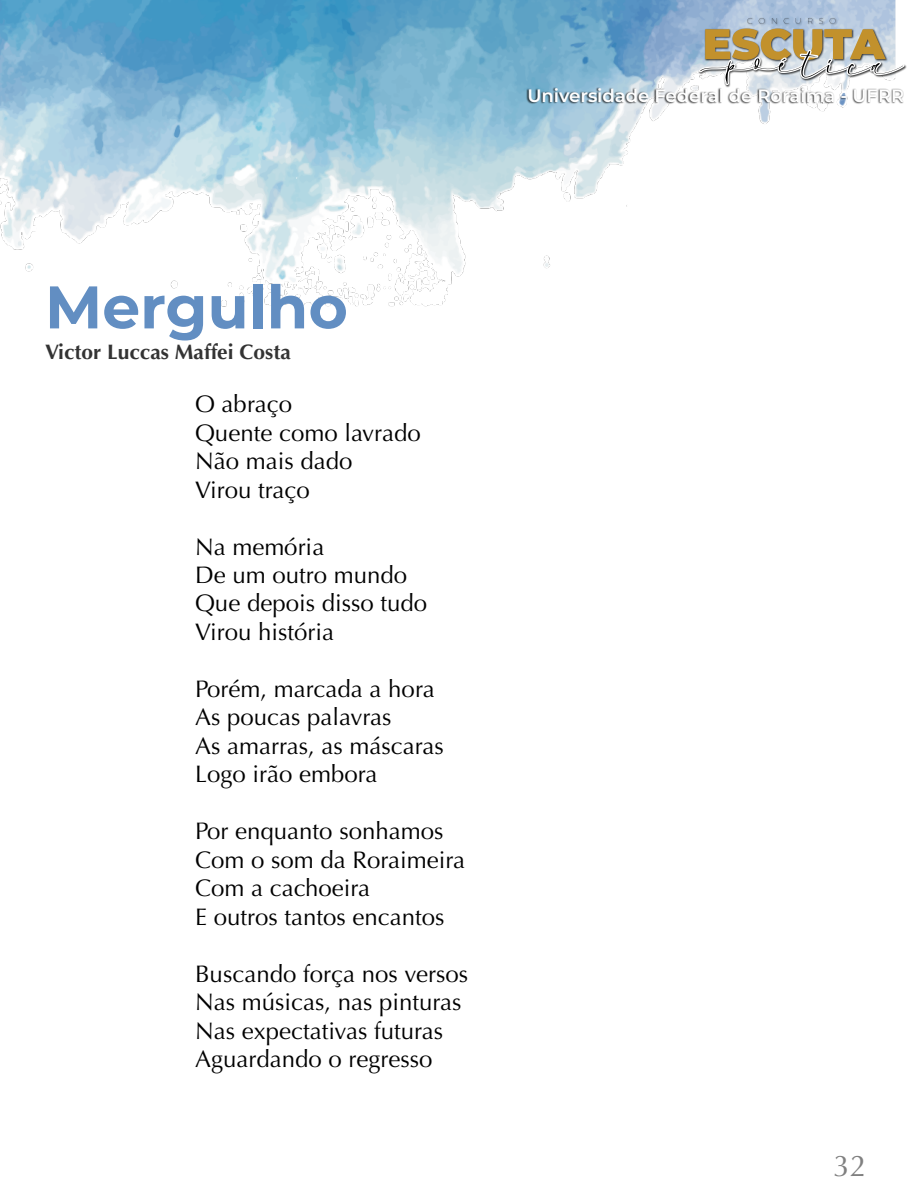
<style>
.page{position:relative;width:918px;height:1188px;background:#fff}
.page>*{position:absolute;margin:0;border:0;box-sizing:border-box;transform-origin:0 0}
.t1{font:700 60px "Montserrat";color:#628ec2}
.t2{font:30px "Optima";color:#808080}
.t3{font:24px/28.5px "Optima";color:#000}
.t4{font:700 21px "Optima";color:#333}
.t5{font:600 18px "Montserrat";color:#fff}
</style>
<div class="page">
<img style="left:0;top:0;width:896px;height:307px">
<div style="left:526px;top:87px;width:378px;height:17px;background:#000;opacity:.75"></div>
<div style="left:698px;top:17px;width:209px;height:71px;background:#000;opacity:.75"></div>
<svg style="left:699px;top:18px;width:205px;height:67px"></svg>
<p class="t5" style="left:527px;top:83px;width:378px">Universidade Federal de Roraima - UFRR</p>
<h1 class="t1" style="left:45px;top:264px;width:304px">Mergulho</h1>
<p class="t4" style="left:45px;top:340px;width:247px">Victor Luccas Maffei Costa</p>
<p class="t3" style="left:195px;top:390px;width:227px">O abraço<br>Quente como lavrado<br>Não mais dado<br>Virou traço</p>
<p class="t3" style="left:195px;top:532px;width:234px">Na memória<br>De um outro mundo<br>Que depois disso tudo<br>Virou história</p>
<p class="t3" style="left:195px;top:675px;width:250px">Porém, marcada a hora<br>As poucas palavras<br>As amarras, as máscaras<br>Logo irão embora</p>
<p class="t3" style="left:195px;top:817px;width:272px">Por enquanto sonhamos<br>Com o som da Roraimeira<br>Com a cachoeira<br>E outros tantos encantos</p>
<p class="t3" style="left:195px;top:960px;width:275px">Buscando força nos versos<br>Nas músicas, nas pinturas<br>Nas expectativas futuras<br>Aguardando o regresso</p>
<p class="t2" style="left:834px;top:1149px;width:35px">32</p>
</div>
